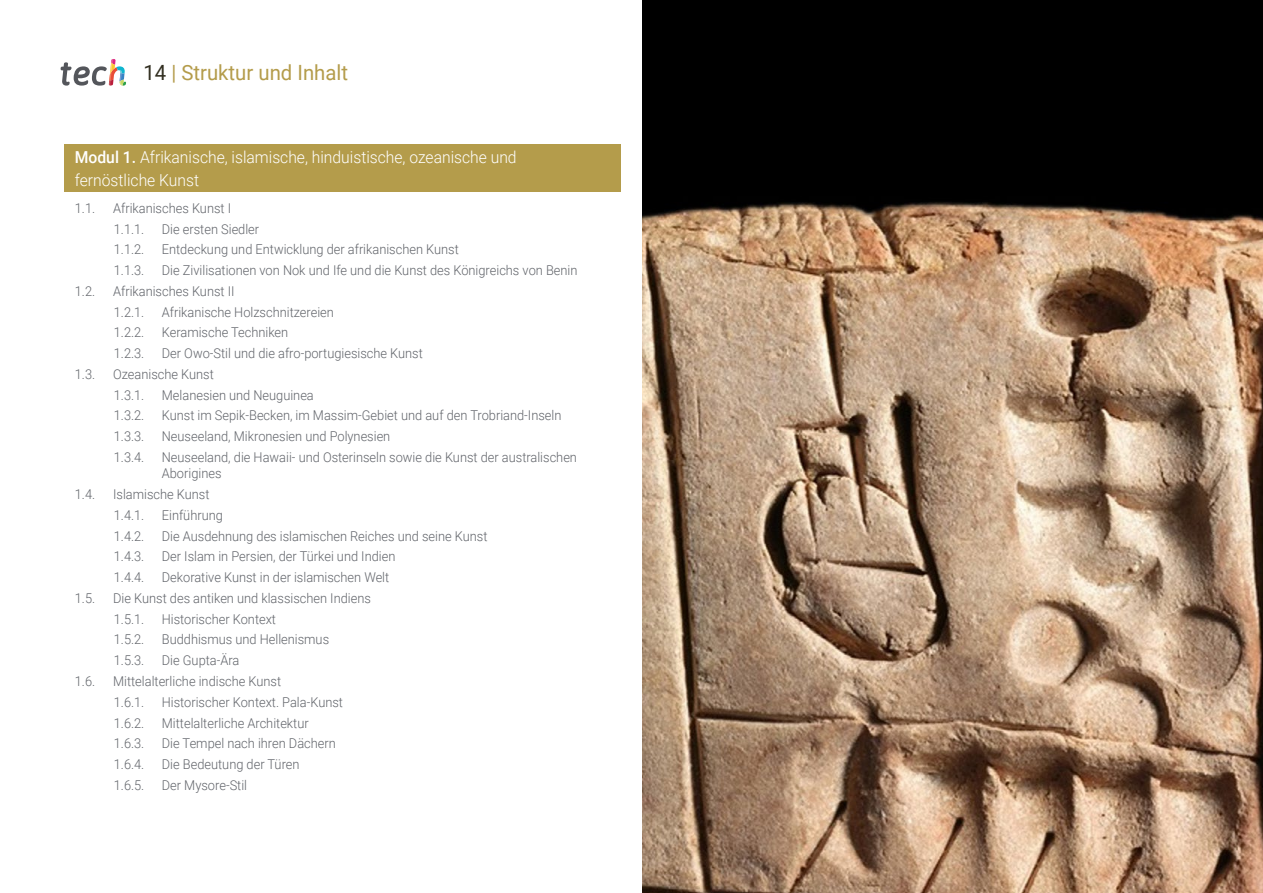
<style>
.page{position:relative;width:1263px;height:893px;background:#fff}
.page>*{position:absolute;margin:0;border:0;box-sizing:border-box;transform-origin:0 0}
.t1{font:21px "Roboto";color:#b49c4b}
.t2{font:300 16.5px/22.5px "Roboto";color:#fff;scale:.95 1}
.t3{font:300 13.5px/20.7px "Roboto";color:#61646a;scale:.95 1}
.s1{color:#312e20}
.s2{font-weight:500}
</style>
<div class="page">
<div style="left:64px;top:145px;width:557px;height:47px;background:#b49c4b"></div>
<svg style="left:61px;top:59px;width:65px;height:27px"></svg>
<img style="left:642px;top:0;width:621px;height:893px">
<h1 class="t1" style="left:144px;top:57px;width:206px"><span class="s1">14</span> | Struktur und Inhalt</h1>
<p class="t2" style="left:75px;top:146px;width:467px"><span class="s2">Modul 1.</span> Afrikanische, islamische, hinduistische, ozeanische und fernöstliche Kunst</p>
<p class="t3" style="left:75px;top:197px;width:23px">1.1.</p>
<p class="t3" style="left:113px;top:197px;width:126px">Afrikanisches Kunst I<br>1.1.1.</p>
<p class="t3" style="left:162px;top:218px;width:104px">Die ersten Siedler</p>
<p class="t3" style="left:114px;top:239px;width:34px">1.1.2.</p>
<p class="t3" style="left:162px;top:239px;width:314px">Entdeckung und Entwicklung der afrikanischen Kunst</p>
<p class="t3" style="left:114px;top:260px;width:34px">1.1.3.</p>
<p class="t3" style="left:162px;top:260px;width:439px">Die Zivilisationen von Nok und Ife und die Kunst des Königreichs von Benin</p>
<p class="t3" style="left:75px;top:280px;width:23px">1.2.</p>
<p class="t3" style="left:113px;top:280px;width:129px">Afrikanisches Kunst II<br>1.2.1.</p>
<p class="t3" style="left:162px;top:301px;width:183px">Afrikanische Holzschnitzereien</p>
<p class="t3" style="left:114px;top:322px;width:34px">1.2.2.</p>
<p class="t3" style="left:162px;top:322px;width:135px">Keramische Techniken</p>
<p class="t3" style="left:114px;top:343px;width:34px">1.2.3.</p>
<p class="t3" style="left:162px;top:343px;width:276px">Der Owo-Stil und die afro-portugiesische Kunst</p>
<p class="t3" style="left:75px;top:363px;width:23px">1.3.</p>
<p class="t3" style="left:113px;top:363px;width:108px">Ozeanische Kunst<br>1.3.1.</p>
<p class="t3" style="left:162px;top:384px;width:161px">Melanesien und Neuguinea</p>
<p class="t3" style="left:114px;top:405px;width:34px">1.3.2.</p>
<p class="t3" style="left:162px;top:405px;width:422px">Kunst im Sepik-Becken, im Massim-Gebiet und auf den Trobriand-Inseln</p>
<p class="t3" style="left:114px;top:426px;width:34px">1.3.3.</p>
<p class="t3" style="left:162px;top:426px;width:242px">Neuseeland, Mikronesien und Polynesien</p>
<p class="t3" style="left:114px;top:446px;width:34px">1.3.4.</p>
<p class="t3" style="left:162px;top:448px;width:438px;line-height:16.5px">Neuseeland, die Hawaii- und Osterinseln sowie die Kunst der australischen<br>Aborigines</p>
<p class="t3" style="left:75px;top:484px;width:23px">1.4.</p>
<p class="t3" style="left:113px;top:484px;width:103px">Islamische Kunst<br>1.4.1.</p>
<p class="t3" style="left:162px;top:504px;width:66px">Einführung</p>
<p class="t3" style="left:114px;top:525px;width:34px">1.4.2.</p>
<p class="t3" style="left:162px;top:525px;width:344px">Die Ausdehnung des islamischen Reiches und seine Kunst</p>
<p class="t3" style="left:114px;top:546px;width:34px">1.4.3.</p>
<p class="t3" style="left:162px;top:546px;width:247px">Der Islam in Persien, der Türkei und Indien</p>
<p class="t3" style="left:114px;top:567px;width:34px">1.4.4.</p>
<p class="t3" style="left:162px;top:567px;width:241px">Dekorative Kunst in der islamischen Welt</p>
<p class="t3" style="left:75px;top:587px;width:23px">1.5.</p>
<p class="t3" style="left:113px;top:587px;width:273px">Die Kunst des antiken und klassischen Indiens<br>1.5.1.</p>
<p class="t3" style="left:162px;top:608px;width:122px">Historischer Kontext</p>
<p class="t3" style="left:114px;top:629px;width:34px">1.5.2.</p>
<p class="t3" style="left:162px;top:629px;width:178px">Buddhismus und Hellenismus</p>
<p class="t3" style="left:114px;top:650px;width:34px">1.5.3.</p>
<p class="t3" style="left:162px;top:650px;width:83px">Die Gupta-Ära</p>
<p class="t3" style="left:75px;top:670px;width:23px">1.6.</p>
<p class="t3" style="left:113px;top:670px;width:178px">Mittelalterliche indische Kunst<br>1.6.1.</p>
<p class="t3" style="left:162px;top:691px;width:192px">Historischer Kontext. Pala-Kunst</p>
<p class="t3" style="left:114px;top:712px;width:34px">1.6.2.</p>
<p class="t3" style="left:162px;top:712px;width:156px">Mittelalterliche Architektur</p>
<p class="t3" style="left:114px;top:733px;width:34px">1.6.3.</p>
<p class="t3" style="left:162px;top:733px;width:185px">Die Tempel nach ihren Dächern</p>
<p class="t3" style="left:114px;top:753px;width:34px">1.6.4.</p>
<p class="t3" style="left:162px;top:753px;width:146px">Die Bedeutung der Türen</p>
<p class="t3" style="left:114px;top:774px;width:34px">1.6.5.</p>
<p class="t3" style="left:162px;top:774px;width:91px">Der Mysore-Stil</p>
</div>
